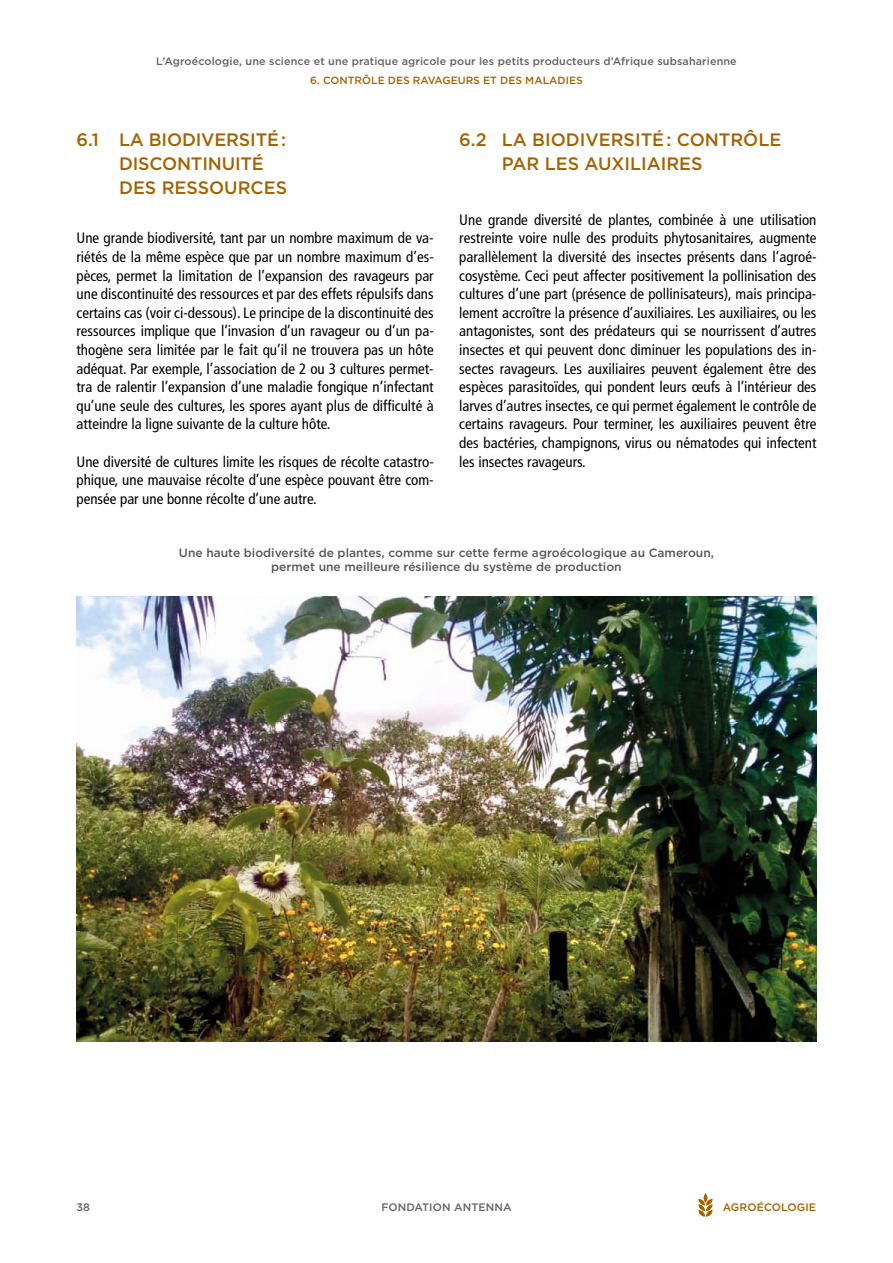
<style>
.page{position:relative;width:893px;height:1263px;background:#fff}
.page>*{position:absolute;margin:0;border:0;box-sizing:border-box;transform-origin:0 0}
.t1{font:500 18px/24px "Gotham";color:#a46302}
.t2{font:condensed 15px/18.6px "Frutiger LT Pro";color:#000;text-align:justify}
.t3{font:500 12px/14.4px "Gotham";color:#575756;text-align:center}
.t4{font:500 10.8px "Gotham";letter-spacing:.01em;color:#636362}
.t5{font:500 10.8px "Gotham";letter-spacing:.01em;color:#a46302}
.t6{font:500 10.5px "Gotham";color:#a46302}
</style>
<div class="page">
<svg style="left:698px;top:1193px;width:15px;height:24px"></svg>
<img style="left:77px;top:597px;width:739px;height:445px">
<p class="t4" style="left:156px;top:54px;width:582px">L’Agroécologie, une science et une pratique agricole pour les petits producteurs d’Afrique subsaharienne</p>
<p class="t6" style="left:310px;top:74px;width:29px">6. Contrôle</p>
<p class="t6" style="left:388px;top:74px;width:8px">des</p>
<p class="t6" style="left:413px;top:74px;width:9px">ravageurs</p>
<p class="t6" style="left:483px;top:74px;width:25px">et des</p>
<p class="t6" style="left:525px;top:74px;width:8px">maladies</p>
<p class="t1" style="left:119px;top:128px;width:170px;text-indent:-43px">6.1 LA BIODIVERSITÉ :<br>DISCONTINUITÉ<br>DES RESSOURCES</p>
<p class="t2" style="left:77px;top:229px;width:359px">Une grande biodiversité, tant par un nombre maximum de va&shy;riétés de la même espèce que par un nombre maximum d’es&shy;pèces, permet la limitation de l’expansion des ravageurs par une discontinuité des ressources et par des effets répulsifs dans certains cas (voir ci-dessous). Le principe de la discontinuité des ressources implique que l’invasion d’un ravageur ou d’un pa&shy;thogène sera limitée par le fait qu’il ne trouvera pas un hôte adéquat. Par exemple, l’association de 2 ou 3 cultures permet&shy;tra de ralentir l’expansion d’une maladie fongique n’infectant qu’une seule des cultures, les spores ayant plus de difficulté à atteindre la ligne suivante de la culture hôte.</p>
<p class="t2" style="left:77px;top:452px;width:359px">Une diversité de cultures limite les risques de récolte catastro&shy;phique, une mauvaise récolte d’une espèce pouvant être com&shy;pensée par une bonne récolte d’une autre.</p>
<p class="t1" style="left:502px;top:128px;width:281px;text-indent:-43px">6.2 LA BIODIVERSITÉ : CONTRÔLE<br>PAR LES AUXILIAIRES</p>
<p class="t2" style="left:459px;top:210px;width:359px">Une grande diversité de plantes, combinée à une utilisation restreinte voire nulle des produits phytosanitaires, augmente parallèlement la diversité des insectes présents dans l’agroé&shy;cosystème. Ceci peut affecter positivement la pollinisation des cultures d’une part (présence de pollinisateurs), mais principa&shy;lement accroître la présence d’auxiliaires. Les auxiliaires, ou les antagonistes, sont des prédateurs qui se nourrissent d’autres insectes et qui peuvent donc diminuer les populations des in&shy;sectes ravageurs. Les auxiliaires peuvent également être des espèces parasitoïdes, qui pondent leurs œufs à l’intérieur des larves d’autres insectes, ce qui permet également le contrôle de certains ravageurs. Pour terminer, les auxiliaires peuvent être des bactéries, champignons, virus ou nématodes qui infectent les insectes ravageurs.</p>
<p class="t3" style="left:179px;top:545px;width:537px">Une haute biodiversité de plantes, comme sur cette ferme agroécologique au Cameroun, permet une meilleure résilience du système de production</p>
<p class="t4" style="left:77px;top:1200px;width:15px">38</p>
<p class="t4" style="left:381px;top:1200px;width:132px">FONDATION ANTENNA</p>
<p class="t5" style="left:723px;top:1200px;width:95px">AGROÉCOLOGIE</p>
</div>
